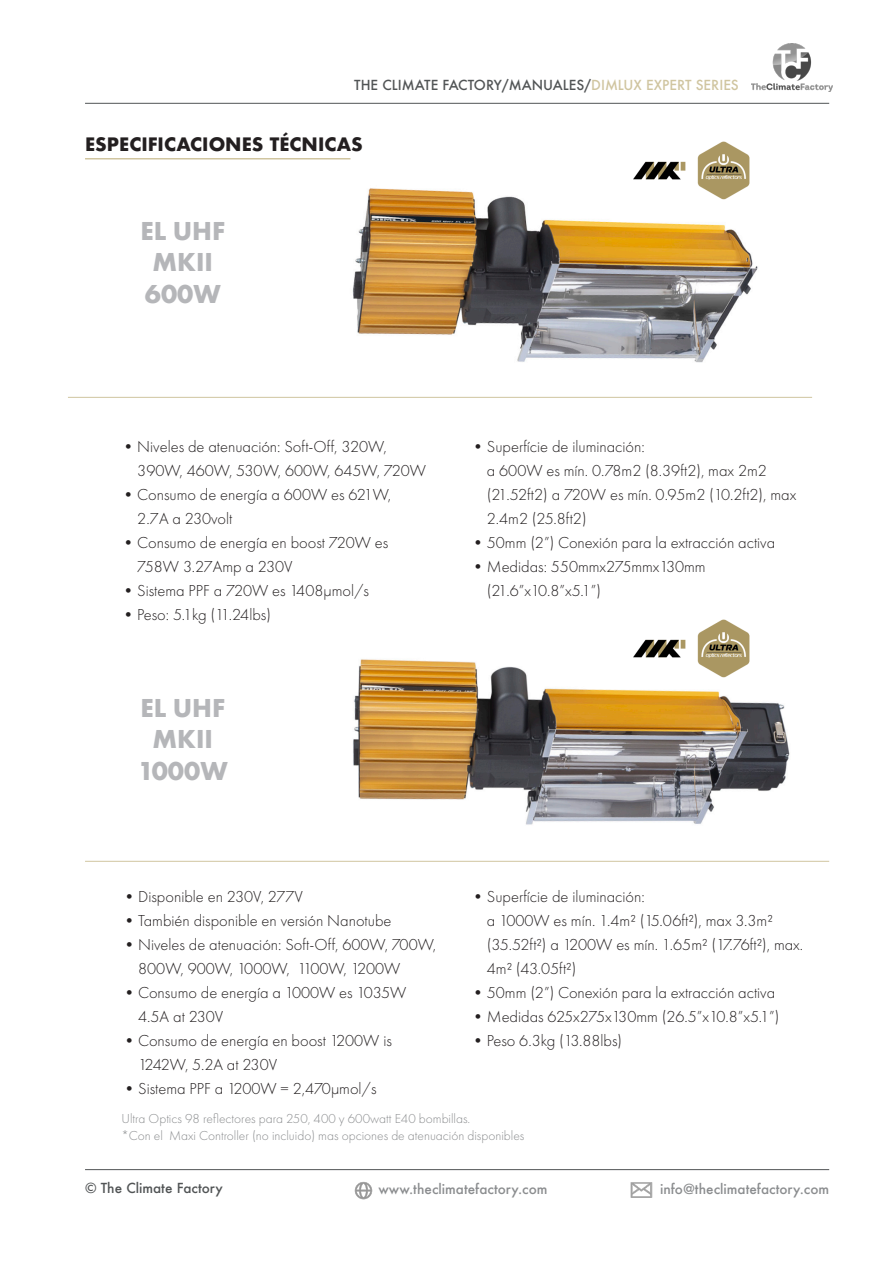
<style>
.page{position:relative;width:893px;height:1263px;background:#fff}
.page>*{position:absolute;margin:0;border:0;box-sizing:border-box;transform-origin:0 0}
.t1{font:700 27px "Futura PT";color:#b5b6b9}
.t2{font:700 18px "Futura";color:#231f20}
.t3{font:300 16.5px/24px "Futura PT";color:#231f20}
.t4{font:300 13.5px "Futura PT";color:#8b8d8f}
.t5{font:500 13.5px "Futura";color:#515455}
.t6{font:500 13.5px "Futura";color:#8b8d8f}
.s1{color:#d0c5a0}
</style>
<div class="page">
<img style="left:752px;top:44px;width:80px;height:48px">
<hr style="left:85px;top:103px;width:744px;height:1px;background:#515455">
<hr style="left:85px;top:1169px;width:744px;height:1px;background:#515455">
<img style="left:355px;top:1181px;width:18px;height:18px">
<img style="left:631px;top:1182px;width:21px;height:16px">
<img style="left:352px;top:188px;width:406px;height:175px">
<hr style="left:85px;top:158px;width:265px;height:1px;background:#d0c5a0">
<hr style="left:68px;top:397px;width:744px;height:1px;background:#d0c5a0">
<img style="left:614px;top:141px;width:143px;height:63px">
<hr style="left:85px;top:861px;width:744px;height:1px;background:#d0c5a0">
<img style="left:353px;top:659px;width:437px;height:166px">
<img style="left:614px;top:619px;width:143px;height:64px">
<p class="t5" style="left:354px;top:76px;width:386px">THE CLIMATE FACTORY/MANUALES/<span class="s1">DIMLUX EXPERT SERIES</span></p>
<p class="t2" style="left:85px;top:131px;width:279px">ESPECIFICACIONES TÉCNICAS</p>
<p class="t1" style="left:140px;top:213px;width:86px">EL UHF</p>
<p class="t1" style="left:153px;top:245px;width:62px">MKII</p>
<p class="t1" style="left:145px;top:276px;width:77px">600W</p>
<p class="t3" style="left:137px;top:434px;width:290px;text-indent:-17px">•Niveles de atenuación: Soft-Off, 320W,<br>390W, 460W, 530W, 600W, 645W, 720W</p>
<p class="t3" style="left:137px;top:482px;width:255px;text-indent:-17px">•Consumo de energía a 600W es 621W,<br>2.7A a 230volt</p>
<p class="t3" style="left:137px;top:530px;width:253px;text-indent:-17px">•Consumo de energía en boost 720W es<br>758W 3.27Amp a 230V</p>
<p class="t3" style="left:120px;top:578px;width:250px">•Sistema PPF a 720W es 1408µmol/s</p>
<p class="t3" style="left:120px;top:602px;width:152px">•Peso: 5.1kg (11.24lbs)</p>
<p class="t1" style="left:140px;top:690px;width:86px">EL UHF</p>
<p class="t1" style="left:153px;top:722px;width:62px">MKII</p>
<p class="t1" style="left:138px;top:753px;width:91px">1000W</p>
<p class="t3" style="left:487px;top:434px;width:311px;text-indent:-17px">•Superfície de iluminación:<br>a 600W es mín. 0.78m2 (8.39ft2), max 2m2 (21.52ft2) a 720W es mín. 0.95m2 (10.2ft2), max 2.4m2 (25.8ft2)</p>
<p class="t3" style="left:470px;top:530px;width:307px">•50mm (2”) Conexión para la extracción activa</p>
<p class="t3" style="left:487px;top:554px;width:220px;text-indent:-17px">•Medidas: 550mmx275mmx130mm (21.6”x10.8”x5.1”)</p>
<p class="t3" style="left:121px;top:884px;width:183px">•Disponible en 230V, 277V</p>
<p class="t3" style="left:121px;top:908px;width:272px">•También disponible en versión Nanotube</p>
<p class="t3" style="left:138px;top:932px;width:299px;text-indent:-17px">•Niveles de atenuación: Soft-Off, 600W, 700W,<br>800W, 900W, 1000W, 1100W, 1200W</p>
<p class="t3" style="left:138px;top:980px;width:270px;text-indent:-17px">•Consumo de energía a 1000W es 1035W<br>4.5A at 230V</p>
<p class="t3" style="left:138px;top:1028px;width:255px;text-indent:-17px">•Consumo de energía en boost 1200W is<br>1242W, 5.2A at 230V</p>
<p class="t3" style="left:121px;top:1076px;width:257px">•Sistema PPF a 1200W = 2,470µmol/s</p>
<p class="t3" style="left:487px;top:884px;width:318px;text-indent:-17px">•Superfície de iluminación:<br>a 1000W es mín. 1.4m² (15.06ft²), max 3.3m² (35.52ft²) a 1200W es mín. 1.65m² (17.76ft²), max.<br>4m² (43.05ft²)</p>
<p class="t3" style="left:470px;top:980px;width:307px">•50mm (2”) Conexión para la extracción activa</p>
<p class="t3" style="left:470px;top:1004px;width:311px">•Medidas 625x275x130mm (26.5”x10.8”x5.1”)</p>
<p class="t3" style="left:470px;top:1028px;width:154px">•Peso 6.3kg (13.88lbs)</p>
<p class="t4" style="left:121px;top:1111px;width:350px">Ultra Optics 98 reflectores para 250, 400 y 600watt E40 bombillas.</p>
<p class="t4" style="left:121px;top:1127px;width:404px">*Con el Maxi Controller (no incluido) mas opciones de atenuación disponibles</p>
<p class="t5" style="left:85px;top:1179px;width:139px">© The Climate Factory</p>
<p class="t6" style="left:378px;top:1180px;width:171px">www.theclimatefactory.com</p>
<p class="t6" style="left:660px;top:1180px;width:171px">info@theclimatefactory.com</p>
</div>
